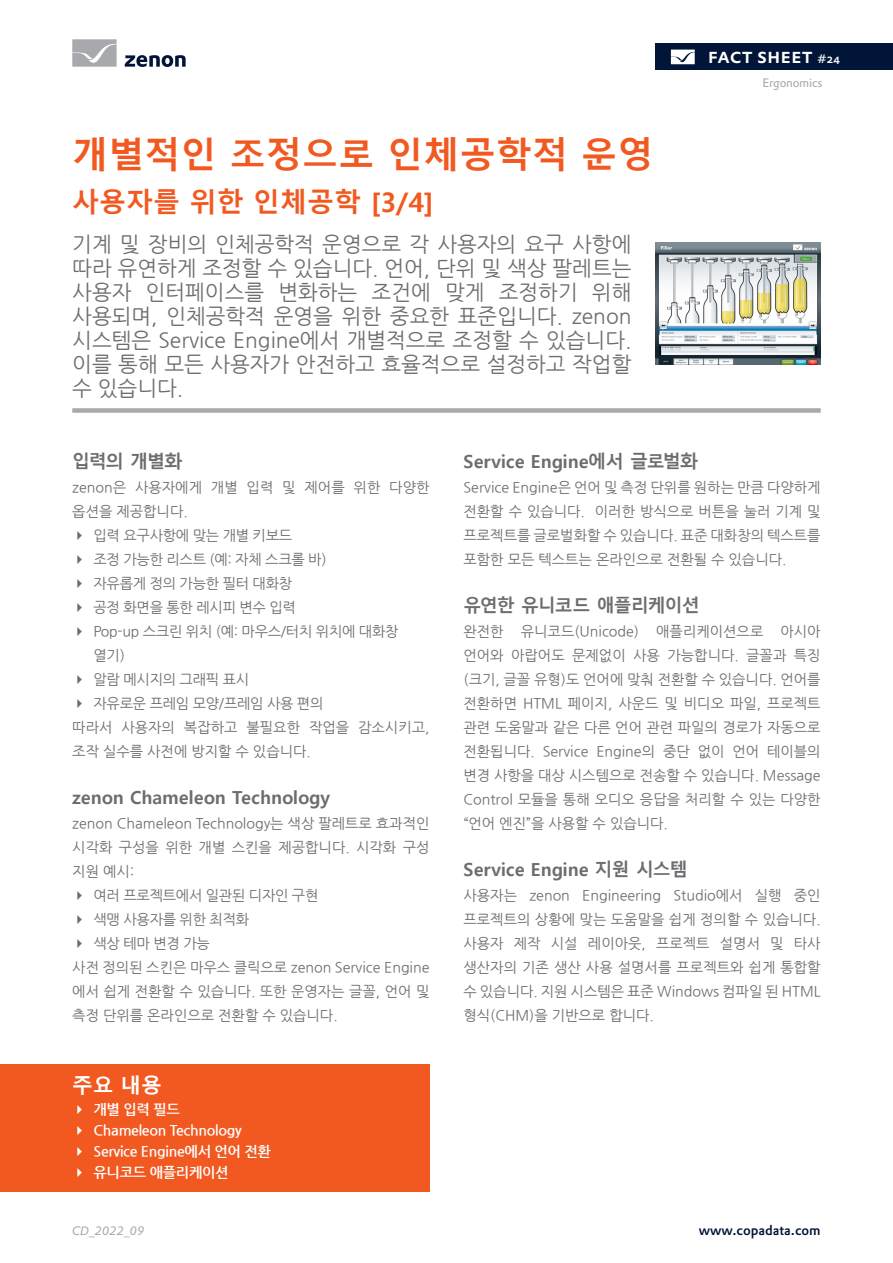
<style>
.page{position:relative;width:893px;height:1263px;background:#fff}
.page>*{position:absolute;margin:0;border:0;box-sizing:border-box;transform-origin:0 0}
.Header_Headline_oran{font:700 36px "Malgun Gothic";letter-spacing:.005em;color:#f15921}
.Header_Subheadline_o{font:700 27px "Malgun Gothic";color:#f15921}
.Header_Teaser_Text_K{font:21px/24px "Nanum Gothic";color:#6c6d70;text-align:justify}
.t1{font:500 21px "DTL Prokyon TOT Caps";color:#fff}
.t2{font:700 20.85px "Malgun Gothic";color:#fff}
.Bodytext_Headline_KR{font:700 18px "Malgun Gothic";color:#6c6d70}
.Bodytext_Headline_KR-2{font:700 18px "Malgun Gothic";letter-spacing:-.06em;color:#6c6d70}
.Normal_Body_Text_KR{font:14.25px/24px "Nanum Gothic";color:#6c6d70;text-align:justify}
.Normal_Body_Text_KR-2{font:14.25px/24px "Nanum Gothic";letter-spacing:-.02em;color:#6c6d70}
.t3{font:700 14.25px/21px "Nanum Gothic";letter-spacing:-.02em;color:#fff}
.t4{font:500 13.5px "DTL Prokyon TOT";color:#001537}
.t5{font:12px "DTL Prokyon TOT";letter-spacing:-.02em;color:#a8a9ad}
.t6{font:italic 12px "DTL Prokyon TOT";color:#a8a9ad}
.s1{font-size:12px}
</style>
<div class="page">
<div style="left:656px;top:44px;width:237px;height:26px;background:#001537"></div>
<svg style="left:671px;top:50px;width:24px;height:14px"></svg>
<svg style="left:125px;top:55px;width:61px;height:12px"></svg>
<svg style="left:72px;top:39px;width:45px;height:28px"></svg>
<div style="left:72px;top:408px;width:749px;height:5px;background:#a8a9ad"></div>
<img style="left:656px;top:243px;width:165px;height:122px">
<div style="left:0;top:1064px;width:429px;height:128px;background:#f15921"></div>
<p class="t1" style="left:708px;top:42px;width:134px">fact sheet <span class="s1">#24</span></p>
<p class="Header_Headline_oran" style="left:72px;top:134px;width:583px">개별적인 조정으로 인체공학적 운영</p>
<p class="Header_Subheadline_o" style="left:72px;top:187px;width:363px">사용자를 위한 인체공학 [3/4]</p>
<p class="Header_Teaser_Text_K" style="left:72px;top:232px;width:561px">기계 및 장비의 인체공학적 운영으로 각 사용자의 요구 사항에 따라 유연하게 조정할 수 있습니다. 언어, 단위 및 색상 팔레트는 사용자 인터페이스를 변화하는 조건에 맞게 조정하기 위해 사용되며, 인체공학적 운영을 위한 중요한 표준입니다. zenon 시스템은 Service Engine에서 개별적으로 조정할 수 있습니다. 이를 통해 모든 사용자가 안전하고 효율적으로 설정하고 작업할 수 있습니다.</p>
<p class="t5" style="left:762px;top:75px;width:61px">Ergonomics</p>
<p class="Bodytext_Headline_KR" style="left:72px;top:451px;width:112px">입력의 개별화</p>
<p class="Normal_Body_Text_KR" style="left:72px;top:476px;width:359px">zenon은 사용자에게 개별 입력 및 제어를 위한 다양한 옵션을 제공합니다.</p>
<p class="Normal_Body_Text_KR-2" style="left:94px;top:524px;width:200px">입력 요구사항에 맞는 개별 키보드</p>
<p class="Normal_Body_Text_KR-2" style="left:94px;top:548px;width:234px">조정 가능한 리스트 (예: 자체 스크롤 바)</p>
<p class="Normal_Body_Text_KR-2" style="left:94px;top:572px;width:200px">자유롭게 정의 가능한 필터 대화창</p>
<p class="Normal_Body_Text_KR-2" style="left:94px;top:596px;width:204px">공정 화면을 통한 레시피 변수 입력</p>
<p class="Normal_Body_Text_KR-2" style="left:94px;top:620px;width:306px">Pop-up 스크린 위치 (예: 마우스/터치 위치에 대화창 열기)</p>
<p class="Normal_Body_Text_KR-2" style="left:94px;top:668px;width:157px">알람 메시지의 그래픽 표시</p>
<p class="Normal_Body_Text_KR-2" style="left:94px;top:692px;width:231px">자유로운 프레임 모양/프레임 사용 편의</p>
<p class="Normal_Body_Text_KR" style="left:72px;top:716px;width:359px">따라서 사용자의 복잡하고 불필요한 작업을 감소시키고, 조작 실수를 사전에 방지할 수 있습니다.</p>
<p class="Bodytext_Headline_KR" style="left:72px;top:787px;width:259px">zenon Chameleon Technology</p>
<p class="Normal_Body_Text_KR" style="left:72px;top:812px;width:359px">zenon Chameleon Technology는 색상 팔레트로 효과적인 시각화 구성을 위한 개별 스킨을 제공합니다. 시각화 구성 지원 예시:</p>
<p class="Normal_Body_Text_KR-2" style="left:94px;top:884px;width:226px">여러 프로젝트에서 일관된 디자인 구현</p>
<p class="Normal_Body_Text_KR-2" style="left:94px;top:908px;width:157px">색맹 사용자를 위한 최적화</p>
<p class="Normal_Body_Text_KR" style="left:94px;top:932px;width:118px">색상 테마 변경 가능</p>
<p class="Normal_Body_Text_KR" style="left:72px;top:956px;width:359px">사전 정의된 스킨은 마우스 클릭으로 zenon Service Engine 에서 쉽게 전환할 수 있습니다. 또한 운영자는 글꼴, 언어 및 측정 단위를 온라인으로 전환할 수 있습니다.</p>
<h3 class="t2" style="left:72px;top:1073px;width:91px">주요 내용</h3>
<p class="t3" style="left:94px;top:1099px;width:179px">개별 입력 필드<br>Chameleon Technology<br>Service Engine에서 언어 전환 유니코드 애플리케이션</p>
<p class="t6" style="left:72px;top:1223px;width:74px">CD_2022_09</p>
<p class="Bodytext_Headline_KR" style="left:463px;top:451px;width:236px">Service Engine에서 글로벌화</p>
<p class="Normal_Body_Text_KR" style="left:463px;top:476px;width:359px">Service Engine은 언어 및 측정 단위를 원하는 만큼 다양하게 전환할 수 있습니다. 이러한 방식으로 버튼을 눌러 기계 및 프로젝트를 글로벌화할 수 있습니다. 표준 대화창의 텍스트를 포함한 모든 텍스트는 온라인으로 전환될 수 있습니다.</p>
<p class="Bodytext_Headline_KR-2" style="left:463px;top:595px;width:238px">유연한 유니코드 애플리케이션</p>
<p class="Normal_Body_Text_KR" style="left:463px;top:620px;width:359px">완전한 유니코드(Unicode) 애플리케이션으로 아시아 언어와 아랍어도 문제없이 사용 가능합니다. 글꼴과 특징 (크기, 글꼴 유형)도 언어에 맞춰 전환할 수 있습니다. 언어를 전환하면 HTML 페이지, 사운드 및 비디오 파일, 프로젝트 관련 도움말과 같은 다른 언어 관련 파일의 경로가 자동으로 전환됩니다. Service Engine의 중단 없이 언어 테이블의 변경 사항을 대상 시스템으로 전송할 수 있습니다. Message Control 모듈을 통해 오디오 응답을 처리할 수 있는 다양한 “언어 엔진”을 사용할 수 있습니다.</p>
<p class="Bodytext_Headline_KR" style="left:463px;top:859px;width:226px">Service Engine 지원 시스템</p>
<p class="Normal_Body_Text_KR" style="left:463px;top:884px;width:359px">사용자는 zenon Engineering Studio에서 실행 중인 프로젝트의 상황에 맞는 도움말을 쉽게 정의할 수 있습니다. 사용자 제작 시설 레이아웃, 프로젝트 설명서 및 타사 생산자의 기존 생산 사용 설명서를 프로젝트와 쉽게 통합할 수 있습니다. 지원 시스템은 표준 Windows 컴파일 된 HTML 형식(CHM)을 기반으로 합니다.</p>
<p class="t4" style="left:699px;top:1221px;width:124px">www.copadata.com</p>
</div>
